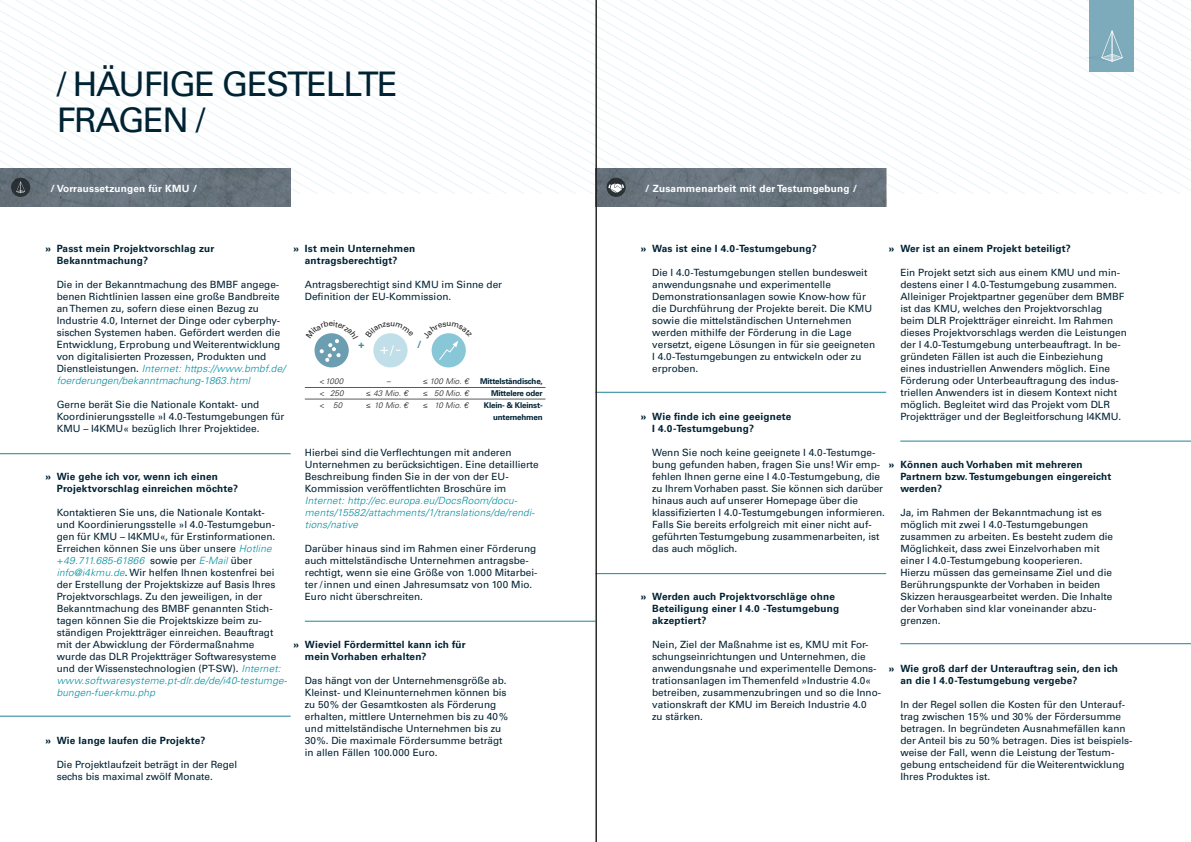
<style>
.page{position:relative;width:1191px;height:842px;background:#fff}
.page>*{position:absolute;margin:0;border:0;box-sizing:border-box;transform-origin:0 0}
.t1{font:34px "Univers LT Pro 55 Roman";letter-spacing:-.04em;color:#002334}
.t2{font:10px/12px "Univers LT Pro 55 Roman";color:#002334}
.t3{font:700 10px/12px "Univers LT Pro 65";letter-spacing:.02em;color:#002334}
.t4{font:700 10px "Univers LT Pro 65";letter-spacing:.02em;color:#fff}
.t5{font:700 10px "Univers LT Pro 65";color:#448a9d}
.t6{font:700 8px/12px "Univers LT Pro 65";letter-spacing:-.02em;color:#002334;text-align:right}
.t7{font:italic 300 8px "Univers LT Pro 45";letter-spacing:.01em;color:#1d1d1b}
.t8{font:8px "Univers LT Pro 55 Roman";color:#1d1d1b}
.s1{font-family:"Univers LT Pro 45";font-weight:300;font-style:italic;color:#008ea0}
</style>
<div class="page">
<div style="left:0;top:168px;width:291px;height:38px;background:#67737c"></div>
<svg style="left:11px;top:178px;width:19px;height:19px"></svg>
<svg style="left:595px;top:0;width:596px;height:194px"></svg>
<svg style="left:0;top:0;width:595px;height:194px"></svg>
<hr style="left:0;top:453px;width:291px;height:1px;background:#1f829a">
<hr style="left:0;top:716px;width:291px;height:1px;background:#1f829a">
<hr style="left:305px;top:621px;width:290px;height:1px;background:#1f829a">
<hr style="left:595px;top:392px;width:291px;height:1px;background:#1f829a">
<hr style="left:900px;top:441px;width:291px;height:1px;background:#1f829a">
<hr style="left:900px;top:643px;width:291px;height:1px;background:#1f829a">
<hr style="left:595px;top:573px;width:291px;height:1px;background:#1f829a">
<div style="left:1089px;top:0;width:45px;height:72px;background:#7dabbb"></div>
<svg style="left:1084px;top:30px;width:38px;height:32px"></svg>
<div style="left:595px;top:168px;width:291px;height:38px;background:#68737e"></div>
<svg style="left:606px;top:178px;width:20px;height:19px"></svg>
<svg style="left:608px;top:184px;width:16px;height:9px"></svg>
<hr style="left:596px;top:0;width:1px;height:842px;background:#1d1d1b">
<hr style="left:305px;top:387px;width:240px;height:1px;background:#565c5e">
<hr style="left:305px;top:399px;width:240px;height:1px;background:#565c5e">
<svg style="left:314px;top:333px;width:152px;height:35px"></svg>
<p class="t1" style="left:57px;top:60px;width:343px">/ HÄUFIGE GESTELLTE</p>
<p class="t1" style="left:57px;top:96px;width:150px">FRAGEN /</p>
<p class="t4" style="left:50px;top:181px;width:148px">/ Vorraussetzungen für KMU /</p>
<p class="t4" style="left:645px;top:181px;width:214px">/ Zusammenarbeit mit der Testumgebung /</p>
<p class="t3" style="left:652px;top:242px;width:166px">Was ist eine I 4.0-Testumgebung?</p>
<p class="t2" style="left:652px;top:266px;width:224px">Die I 4.0-Testumgebungen stellen bundesweit anwendungsnahe und experimentelle Demonstrationsanlagen sowie Know-how für die Durchführung der Projekte bereit. Die KMU sowie die mittelständischen Unternehmen werden mithilfe der Förderung in die Lage versetzt, eigene Lösungen in für sie geeigneten I 4.0-Testumgebungen zu entwickeln oder zu erproben.</p>
<p class="t3" style="left:652px;top:410px;width:141px">Wie finde ich eine geeignete<br>I 4.0-Testumgebung?</p>
<p class="t2" style="left:652px;top:446px;width:234px">Wenn Sie noch keine geeignete I 4.0-Testumge‑ bung gefunden haben, fragen Sie uns! Wir emp‑ fehlen Ihnen gerne eine I 4.0-Testumgebung, die zu Ihrem Vorhaben passt. Sie können sich darüber hinaus auch auf unserer Homepage über die klassifizierten I 4.0-Testumgebungen informieren.<br>Falls Sie bereits erfolgreich mit einer nicht auf‑ geführten Testumgebung zusammenarbeiten, ist das auch möglich.</p>
<p class="t3" style="left:652px;top:590px;width:188px">Werden auch Projektvorschläge ohne<br>Beteiligung einer I 4.0 -Testumgebung akzeptiert?</p>
<p class="t2" style="left:652px;top:638px;width:230px">Nein, Ziel der Maßnahme ist es, KMU mit For‑ schungseinrichtungen und Unternehmen, die anwendungsnahe und experimentelle Demons‑ trationsanlagen im Themenfeld »Industrie 4.0« betreiben, zusammenzubringen und so die Inno‑ vationskraft der KMU im Bereich Industrie 4.0<br>zu stärken.</p>
<p class="t3" style="left:900px;top:242px;width:172px">Wer ist an einem Projekt beteiligt?</p>
<p class="t2" style="left:900px;top:266px;width:228px">Ein Projekt setzt sich aus einem KMU und min‑ destens einer I 4.0-Testumgebung zusammen.<br>Alleiniger Projektpartner gegenüber dem BMBF ist das KMU, welches den Projektvorschlag beim DLR Projektträger einreicht. Im Rahmen dieses Projektvorschlags werden die Leistungen der I 4.0-Testumgebung unterbeauftragt. In be‑ gründeten Fällen ist auch die Einbeziehung eines industriellen Anwenders möglich. Eine Förderung oder Unterbeauftragung des indus‑ triellen Anwenders ist in diesem Kontext nicht möglich. Begleitet wird das Projekt vom DLR Projektträger und der Begleitforschung I4KMU.</p>
<p class="t3" style="left:900px;top:458px;width:212px">Können auch Vorhaben mit mehreren<br>Partnern bzw. Testumgebungen eingereicht werden?</p>
<p class="t2" style="left:900px;top:506px;width:214px">Ja, im Rahmen der Bekanntmachung ist es möglich mit zwei I 4.0-Testumgebungen zusammen zu arbeiten. Es besteht zudem die Möglichkeit, dass zwei Einzelvorhaben mit einer I 4.0-Testumgebung kooperieren.<br>Hierzu müssen das gemeinsame Ziel und die Berührungspunkte der Vorhaben in beiden Skizzen herausgearbeitet werden. Die Inhalte der Vorhaben sind klar voneinander abzu&shy;grenzen.</p>
<p class="t3" style="left:900px;top:662px;width:219px">Wie groß darf der Unterauftrag sein, den ich an die I 4.0-Testumgebung vergebe?</p>
<p class="t2" style="left:900px;top:698px;width:234px">In der Regel sollen die Kosten für den Unterauf‑ trag zwischen 15 % und 30 % der Fördersumme betragen. In begründeten Ausnahmefällen kann der Anteil bis zu 50 % betragen. Dies ist beispiels‑ weise der Fall, wenn die Leistung der Testum‑ gebung entscheidend für die Weiterentwicklung Ihres Produktes ist.</p>
<p class="t3" style="left:305px;top:242px;width:112px">Ist mein Unternehmen antragsberechtigt?</p>
<p class="t2" style="left:305px;top:278px;width:199px">Antragsberechtigt sind KMU im Sinne der<br>Definition der EU-Kommission.</p>
<p class="t3" style="left:57px;top:242px;width:159px">Passt mein Projektvorschlag zur<br>Bekanntmachung?</p>
<p class="t2" style="left:57px;top:278px;width:230px">Die in der Bekanntmachung des BMBF angege‑ benen Richtlinien lassen eine große Bandbreite an Themen zu, sofern diese einen Bezug zu Industrie 4.0, Internet der Dinge oder cyberphy‑ sischen Systemen haben. Gefördert werden die Entwicklung, Erprobung und Weiterentwicklung von digitalisierten Prozessen, Produkten und Dienstleistungen. <span class="s1">Internet: https://www.bmbf.de/ foerderungen/bekanntmachung-1863.html</span></p>
<p class="t2" style="left:57px;top:398px;width:229px">Gerne berät Sie die Nationale Kontakt- und<br>Koordinierungsstelle »I 4.0-Testumgebungen für<br>KMU – I4KMU« bezüglich Ihrer Projektidee.</p>
<p class="t3" style="left:57px;top:470px;width:183px">Wie gehe ich vor, wenn ich einen<br>Projektvorschlag einreichen möchte?</p>
<p class="t2" style="left:57px;top:506px;width:232px">Kontaktieren Sie uns, die Nationale Kontakt-<br>und Koordinierungsstelle »I 4.0-Testumgebun‑ gen für KMU – I4KMU«, für Erstinformationen.<br>Erreichen können Sie uns über unsere <span class="s1">Hotline +49.711.685-61866</span> sowie per <span class="s1">E-Mail</span> über <span class="s1">info@i4kmu.de</span>. Wir helfen Ihnen kostenfrei bei der Erstellung der Projektskizze auf Basis Ihres Projektvorschlags. Zu den jeweiligen, in der Bekanntmachung des BMBF genannten Stich&shy;tagen können Sie die Projektskizze beim zu&shy;ständigen Projektträger einreichen. Beauftragt mit der Abwicklung der Fördermaßnahme<br>wurde das DLR Projektträger Softwaresysteme und der Wissenstechnologien (PT-SW). <span class="s1">Internet: www.softwaresysteme.pt-dlr.de/de/i40-testumge&shy;bungen-fuer-kmu.php</span></p>
<p class="t3" style="left:57px;top:734px;width:150px">Wie lange laufen die Projekte?</p>
<p class="t2" style="left:57px;top:758px;width:182px">Die Projektlaufzeit beträgt in der Regel sechs bis maximal zwölf Monate.</p>
<p class="t3" style="left:45px;top:242px;width:7px">»</p>
<p class="t3" style="left:641px;top:242px;width:7px">»</p>
<p class="t3" style="left:293px;top:242px;width:7px">»</p>
<p class="t3" style="left:889px;top:242px;width:7px">»</p>
<p class="t8" style="left:446px;top:318px;width:6px">u</p>
<p class="t5" style="left:358px;top:337px;width:7px">+</p>
<p class="t5" style="left:417px;top:337px;width:6px">/</p>
<p class="t7" style="left:423px;top:376px;width:47px">≤ 100 Mio. €</p>
<p class="t7" style="left:423px;top:388px;width:47px">≤ 50 Mio. €</p>
<p class="t7" style="left:423px;top:400px;width:47px">≤ 10 Mio. €</p>
<p class="t6" style="left:480px;top:375px;width:64px">Mittelständische,</p>
<p class="t6" style="left:491px;top:387px;width:53px">Mittelere oder</p>
<p class="t6" style="left:484px;top:399px;width:60px">Klein- &amp; Kleinst&shy;unternehmen</p>
<p class="t7" style="left:319px;top:376px;width:25px">&lt; 1000</p>
<p class="t7" style="left:319px;top:388px;width:26px">&lt; 250</p>
<p class="t7" style="left:319px;top:400px;width:24px">&lt; 50</p>
<p class="t7" style="left:386px;top:376px;width:5px">–</p>
<p class="t7" style="left:366px;top:388px;width:44px">≤ 43 Mio. €</p>
<p class="t7" style="left:366px;top:400px;width:44px">≤ 10 Mio. €</p>
<p class="t3" style="left:641px;top:410px;width:7px">»</p>
<p class="t2" style="left:305px;top:446px;width:235px">Hierbei sind die Verflechtungen mit anderen Unternehmen zu berücksichtigen. Eine detaillierte Beschreibung finden Sie in der von der EU-Kommission veröffentlichten Broschüre im <span class="s1">Internet: http://ec.europa.eu/DocsRoom/docu&shy;ments/15582/attachments/1/translations/de/rendi&shy;tions/native</span></p>
<p class="t2" style="left:305px;top:542px;width:234px">Darüber hinaus sind im Rahmen einer Förderung auch mittelständische Unternehmen antragsbe‑ rechtigt, wenn sie eine Größe von 1.000 Mitarbei‑ ter / innen und einen Jahresumsatz von 100 Mio.<br>Euro nicht überschreiten.</p>
<p class="t3" style="left:889px;top:458px;width:7px">»</p>
<p class="t3" style="left:45px;top:470px;width:7px">»</p>
<p class="t3" style="left:641px;top:590px;width:7px">»</p>
<p class="t3" style="left:305px;top:638px;width:162px">Wieviel Fördermittel kann ich für</p>
<p class="t3" style="left:305px;top:650px;width:123px">mein Vorhaben erhalten?</p>
<p class="t2" style="left:305px;top:674px;width:204px">Das hängt von der Unternehmensgröße ab.<br>Kleinst- und Kleinunternehmen können bis zu 50 % der Gesamtkosten als Förderung erhalten, mittlere Unternehmen bis zu 40 % und mittelständische Unternehmen bis zu 30 %. Die maximale Fördersumme beträgt in allen Fällen 100.000 Euro.</p>
<p class="t3" style="left:293px;top:638px;width:7px">»</p>
<p class="t3" style="left:889px;top:662px;width:7px">»</p>
<p class="t3" style="left:45px;top:734px;width:7px">»</p>
</div>
